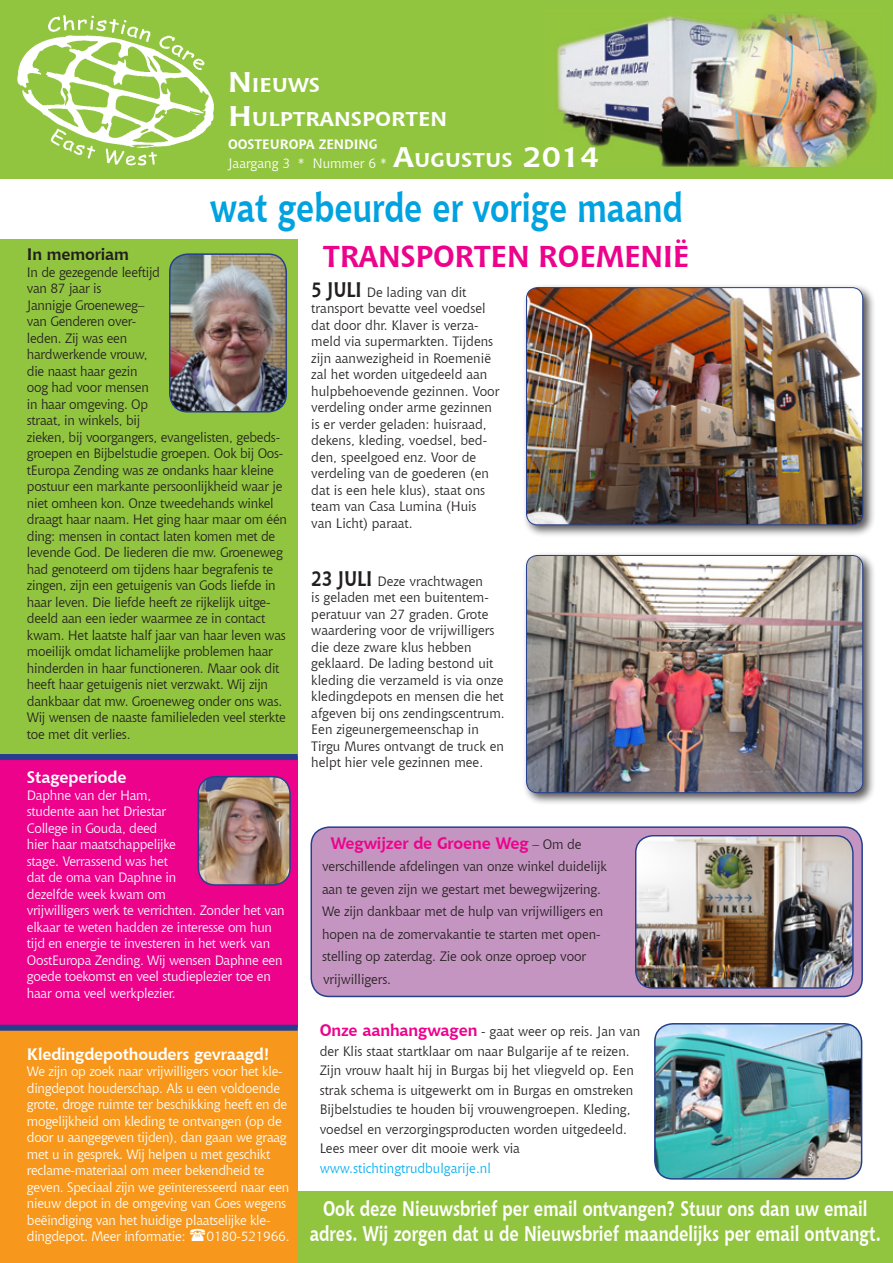
<style>
.page{position:relative;width:893px;height:1263px;background:#fff}
.page>*{position:absolute;margin:0;border:0;box-sizing:border-box;transform-origin:0 0}
.t1{font:700 40.5px "Chianti BT";color:#00a2df;scale:.81 1}
.t2{font:700 30px "Chianti BT";letter-spacing:-.01em;color:#ed028c}
.t3{font:700 21px/25.2px "Chianti BT";color:#fff;text-align:center;scale:.81 1}
.t4{font:700 19.8px "Chianti BT";color:#fff;scale:1.11 1}
.t5{font:700 16.5px "Chianti BT";letter-spacing:-.01em;color:#fff}
.t6{font:700 16.5px "Chianti BT";letter-spacing:-.01em;color:#ed028c}
.t7{font:700 16.5px "Chianti BT";color:#231f20}
.t8{font:13.5px/16.5px "Chianti BT";letter-spacing:-.01em;color:#231f20}
.t9{font:13.5px/16.5px "Chianti BT";letter-spacing:-.02em;color:#fff}
.t10{font:13.5px "Chianti BT";color:#00aeef}
.t11{font:13.5px "Chianti BT";color:#fff}
.t12{font:700 13.5px "Chianti BT";color:#fff}
.s1{font-size:28.35px}
.s2{font-weight:700;font-size:21px}
.s3{font-weight:400;font-size:13.5px;color:#231f20}
.s4{font-weight:700;font-size:16.5px;color:#ed028c}
</style>
<div class="page">
<div style="left:0;top:240px;width:298px;height:555px;background:#92c53f"></div>
<div style="left:0;top:757px;width:298px;height:271px;background:#ed028c"></div>
<div style="left:0;top:1028px;width:298px;height:235px;background:#f7981d"></div>
<div style="left:0;top:0;width:893px;height:179px;background:#92c53f"></div>
<img style="left:170px;top:255px;width:116px;height:157px">
<div style="left:169px;top:253px;width:118px;height:159px;border:2px solid #253f8e;border-radius:18px"></div>
<img style="left:198px;top:777px;width:92px;height:108px">
<div style="left:198px;top:776px;width:93px;height:110px;border:2px solid #253f8e;border-radius:17px"></div>
<div style="left:522px;top:283px;width:360px;height:261px;background:#231f20;opacity:.75"></div>
<img style="left:526px;top:288px;width:337px;height:237px">
<div style="left:526px;top:287px;width:337px;height:238px;border:1px solid #253f8e;border-radius:11px"></div>
<div style="left:298px;top:1192px;width:595px;height:71px;background:#92c53f"></div>
<img style="left:557px;top:12px;width:320px;height:154px">
<img style="left:17px;top:15px;width:197px;height:151px">
<div style="left:311px;top:827px;width:551px;height:169px;background:#c495c0;border-radius:18px"></div>
<div style="left:310px;top:826px;width:553px;height:171px;border:2px solid #253f8e;border-radius:18px"></div>
<div style="left:0;top:754px;width:298px;height:6px;background:#253f8e"></div>
<div style="left:0;top:1025px;width:298px;height:6px;background:#253f8e"></div>
<div style="left:522px;top:551px;width:360px;height:261px;background:#231f20;opacity:.75"></div>
<img style="left:526px;top:555px;width:337px;height:238px">
<div style="left:526px;top:555px;width:337px;height:238px;border:1px solid #253f8e;border-radius:11px"></div>
<img style="left:636px;top:836px;width:216px;height:151px">
<div style="left:635px;top:835px;width:219px;height:154px;border:1px solid #253f8e;border-radius:17px"></div>
<img style="left:655px;top:1024px;width:207px;height:155px">
<div style="left:654px;top:1023px;width:208px;height:156px;border:2px solid #253f8e;border-radius:18px"></div>
<p class="t4" style="left:228px;top:71px;width:85px"><span class="s1">N</span>IEUWS</p>
<p class="t4" style="left:228px;top:105px;width:196px"><span class="s1">H</span>ULPTRANSPORTEN</p>
<p class="t12" style="left:228px;top:134px;width:44px">OOSTEUROPA</p>
<p class="t12" style="left:319px;top:134px;width:60px">ZENDING</p>
<p class="t11" style="left:228px;top:154px;width:160px">Jaargang 3 * Nummer 6 *</p>
<p class="t4" style="left:393px;top:146px;width:187px"><span class="s1">A</span>UGUSTUS <span class="s1">2014</span></p>
<p class="t1" style="left:210px;top:179px;width:585px">wat gebeurde er vorige maand</p>
<p class="t7" style="left:27px;top:243px;width:104px">In memoriam</p>
<p class="t8" style="left:27px;top:263px;width:135px">In de gezegende leeftijd van 87 jaar is</p>
<p class="t8" style="left:27px;top:296px;width:262px">Jannigje Groeneweg–<br>van Genderen over-<br>leden. Zij was een<br>hardwerkende vrouw,<br>die naast haar gezin<br>oog had voor mensen<br>in haar omgeving. Op<br>straat, in winkels, bij<br>zieken, bij voorgangers, evangelisten, gebeds&shy;groepen en Bijbelstudie groepen. Ook bij Oos&shy;tEuropa Zending was ze ondanks haar kleine postuur een markante persoonlijkheid waar je niet omheen kon. Onze tweedehands winkel draagt haar naam. Het ging haar maar om één ding: mensen in contact laten komen met de levende God. De liederen die mw. Groeneweg had genoteerd om tijdens haar begrafenis te zingen, zijn een getuigenis van Gods liefde in haar leven. Die liefde heeft ze rijkelijk uitge&shy;deeld aan een ieder waarmee ze in contact kwam. Het laatste half jaar van haar leven was moeilijk omdat lichamelijke problemen haar hinderden in haar functioneren. Maar ook dit heeft haar getuigenis niet verzwakt. Wij zijn dankbaar dat mw. Groeneweg onder ons was.<br>Wij wensen de naaste familieleden veel sterkte toe met dit verlies.</p>
<p class="t5" style="left:27px;top:766px;width:101px">Stageperiode</p>
<p class="t9" style="left:27px;top:786px;width:259px">Daphne van der Ham,<br>studente aan het Driestar<br>College in Gouda, deed<br>hier haar maatschappelijke<br>stage. Verrassend was het<br>dat de oma van Daphne in<br>dezelfde week kwam om<br>vrijwilligers werk te verrichten. Zonder het van elkaar te weten hadden ze interesse om hun tijd en energie te investeren in het werk van<br>OostEuropa Zending. Wij wensen Daphne een goede toekomst en veel studieplezier toe en haar oma veel werkplezier.</p>
<p class="t5" style="left:27px;top:1042px;width:244px">Kledingdepothouders gevraagd!</p>
<p class="t9" style="left:27px;top:1063px;width:264px">We zijn op zoek naar vrijwilligers voor het kle&shy;dingdepot houderschap. Als u een voldoende grote, droge ruimte ter beschikking heeft en de mogelijkheid om kleding te ontvangen (op de door u aangegeven tijden), dan gaan we graag met u in gesprek. Wij helpen u met geschikt reclame-materiaal om meer bekendheid te geven. Speciaal zijn we geïnteresseerd naar een nieuw depot in de omgeving van Goes wegens beëindiging van het huidige plaatselijke kle&shy;dingdepot. Meer informatie:</p>
<p class="t9" style="left:207px;top:1228px;width:84px">0180-521966.</p>
<p class="t2" style="left:323px;top:236px;width:368px">Transporten Roemeni ë</p>
<p class="t8" style="left:311px;top:283px;width:190px"><span class="s2">5 juli</span> De lading van dit transport bevatte veel voedsel dat door dhr. Klaver is verza&shy;meld via supermarkten. Tijdens zijn aanwezigheid in Roemenië zal het worden uitgedeeld aan hulpbehoevende gezinnen. Voor verdeling onder arme gezinnen is er verder geladen: huisraad, dekens, kleding, voedsel, bed&shy;den, speelgoed enz. Voor de verdeling van de goederen (en dat is een hele klus), staat ons team van Casa Lumina (Huis van Licht) paraat.</p>
<p class="t8" style="left:311px;top:572px;width:195px"><span class="s2">23 juli</span> Deze vrachtwagen<br>is geladen met een buitentem&shy;peratuur van 27 graden. Grote waardering voor de vrijwilligers die deze zware klus hebben geklaard. De lading bestond uit kleding die verzameld is via onze kledingdepots en mensen die het afgeven bij ons zendingscentrum.<br>Een zigeunergemeenschap in<br>Tirgu Mures ontvangt de truck en helpt hier vele gezinnen mee.</p>
<p class="t6" style="left:331px;top:831px;width:252px">Wegwijzer de Groene Weg <span class="s3">– Om de</span></p>
<p class="t8" style="left:322px;top:855px;width:286px;line-height:22.5px">verschillende afdelingen van onze winkel duidelijk aan te geven zijn we gestart met bewegwijzering.<br>We zijn dankbaar met de hulp van vrijwilligers en hopen na de zomervakantie te starten met open&shy;stelling op zaterdag. Zie ook onze oproep voor vrijwilligers.</p>
<p class="t8" style="left:320px;top:1021px;width:322px;line-height:19.5px"><span class="s4">Onze aanhangwagen</span> - gaat weer op reis. Jan van der Klis staat startklaar om naar Bulgarije af te reizen.<br>Zijn vrouw haalt hij in Burgas bij het vliegveld op. Een strak schema is uitgewerkt om in Burgas en omstreken Bijbelstudies te houden bij vrouwengroepen. Kleding, voedsel en verzorgingsproducten worden uitgedeeld.<br>Lees meer over dit mooie werk via</p>
<p class="t10" style="left:320px;top:1159px;width:173px">www.stichtingtrudbulgarije.nl</p>
<p class="t3" style="left:310px;top:1195px;width:707px">Ook deze Nieuwsbrief per email ontvangen? Stuur ons dan uw email adres. Wij zorgen dat u de Nieuwsbrief maandelijks per email ontvangt.</p>
</div>
